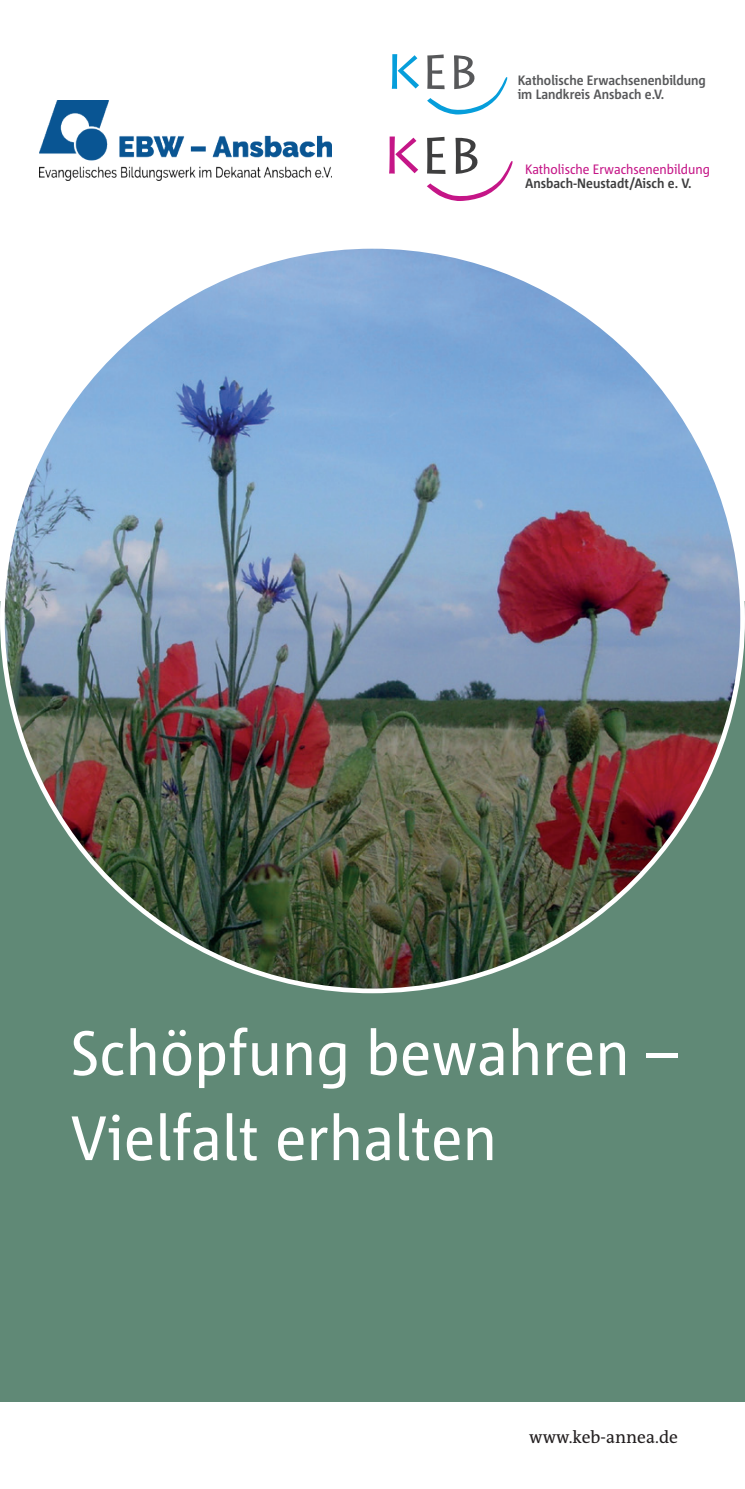
<style>
.page{position:relative;width:745px;height:1489px;background:#fff}
.page>*{position:absolute;margin:0;border:0;box-sizing:border-box;transform-origin:0 0}
.t1{font:62.5px/85px "Corpid C1 s S Cd";letter-spacing:.01em;color:#fff}
.t2{font:17.5px "The Antiqua B";color:#231f20}
.t3{font:700 13.5px/13.8px "Corpid C1 s S Cd";color:#57585a}
.t4{font:13.5px "Corpid C1 s S Cd";color:#c51687}
.t5{font:700 13.5px "Corpid C1 s S Cd";color:#3e3e3f}
</style>
<div class="page">
<div style="left:0;top:601px;width:744px;height:800px;background:#5b8672"></div>
<img style="left:2px;top:250px;width:740px;height:740px">
<svg style="left:389px;top:136px;width:29px;height:38px"></svg>
<svg style="left:427px;top:137px;width:86px;height:64px"></svg>
<img style="left:39px;top:100px;width:292px;height:80px">
<svg style="left:391px;top:54px;width:28px;height:35px"></svg>
<svg style="left:427px;top:54px;width:80px;height:61px"></svg>
<p class="t3" style="left:517px;top:73px;width:190px">Katholische Erwachsenenbildung im Landkreis Ansbach e.V.</p>
<p class="t4" style="left:524px;top:160px;width:186px">Katholische Erwachsenenbildung</p>
<p class="t5" style="left:524px;top:174px;width:168px">Ansbach-Neustadt/Aisch e. V.</p>
<h1 class="t1" style="left:71px;top:1008px;width:607px">Schöpfung bewahren –<br>Vielfalt erhalten</h1>
<p class="t2" style="left:529px;top:1424px;width:150px">www.keb-annea.de</p>
</div>
